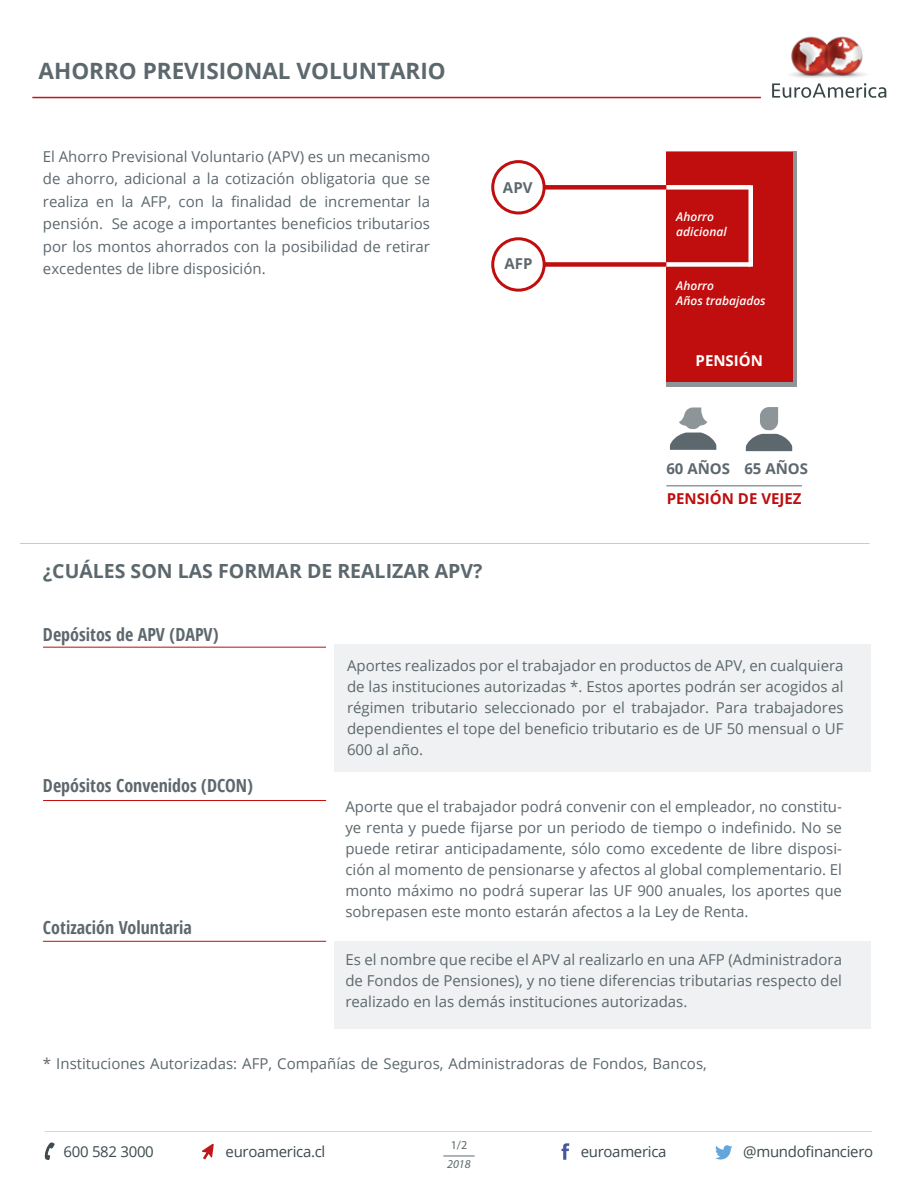
<style>
.page{position:relative;width:918px;height:1188px;background:#fff}
.page>*{position:absolute;margin:0;border:0;box-sizing:border-box;transform-origin:0 0}
.t1{font:700 22.5px "Open Sans";color:#5c686d}
.t2{font:700 19.5px "Open Sans";color:#5c686d}
.t3{font:700 condensed 18px "Open Sans";color:#5d686e}
.t4{font:15px/21px "Open Sans";color:#5c686d;text-align:justify}
.t5{font:15px "Open Sans";letter-spacing:-.02em;color:#3b494d}
.t6{font:700 15px "Open Sans";color:#5d686e}
.t7{font:700 15px "Open Sans";color:#c00d0d}
.t8{font:700 15px "Open Sans";color:#fff}
.t9{font:italic 600 12px/14.4px "Open Sans";color:#fff}
.t10{font:italic 12px "Myriad Pro";color:#5c686d}
.t11{font:12px "Myriad Pro";color:#5c686d}
</style>
<div class="page">
<div style="left:666px;top:152px;width:131px;height:235px;background:#8d9599"></div>
<div style="left:334px;top:645px;width:537px;height:127px;background:#eff1f2"></div>
<div style="left:334px;top:941px;width:537px;height:88px;background:#eff1f2"></div>
<hr style="left:32px;top:97px;width:729px;height:1px;background:#bf1818">
<hr style="left:20px;top:543px;width:850px;height:1px;background:#5c686d">
<svg style="left:746px;top:407px;width:46px;height:44px"></svg>
<svg style="left:670px;top:407px;width:46px;height:43px"></svg>
<hr style="left:666px;top:485px;width:136px;height:1px;background:#5d686e">
<hr style="left:43px;top:647px;width:283px;height:1px;background:#c00d0d">
<hr style="left:43px;top:941px;width:283px;height:1px;background:#c00d0d">
<hr style="left:43px;top:800px;width:283px;height:1px;background:#c00d0d">
<div style="left:666px;top:152px;width:127px;height:230px;background:#c00d0d"></div>
<div style="left:563px;top:262px;width:188px;height:5px;background:#fff"></div>
<div style="left:491px;top:237px;width:55px;height:55px;border:3px solid #c00d0d;border-radius:50%"></div>
<div style="left:563px;top:185px;width:188px;height:5px;background:#fff"></div>
<div style="left:491px;top:160px;width:55px;height:54px;border:3px solid #c00d0d;border-radius:50%"></div>
<div style="left:544px;top:185px;width:122px;height:5px;background:#c00d0d"></div>
<div style="left:544px;top:262px;width:122px;height:5px;background:#c00d0d"></div>
<div style="left:748px;top:185px;width:5px;height:82px;background:#fff"></div>
<img style="left:790px;top:36px;width:76px;height:42px">
<svg style="left:772px;top:83px;width:114px;height:15px"></svg>
<hr style="left:443px;top:1156px;width:32px;height:1px;background:#5c686d">
<hr style="left:45px;top:1131px;width:827px;height:1px;background:#d5d7d9">
<svg style="left:562px;top:1143px;width:7px;height:17px"></svg>
<svg style="left:715px;top:1145px;width:18px;height:15px"></svg>
<svg style="left:44px;top:1142px;width:11px;height:18px"></svg>
<svg style="left:202px;top:1144px;width:12px;height:16px"></svg>
<h1 class="t1" style="left:39px;top:55px;width:409px">AHORRO PREVISIONAL VOLUNTARIO</h1>
<p class="t4" style="left:43px;top:145px;width:389px;line-height:22.5px">El Ahorro Previsional Voluntario (APV) es un mecanismo de ahorro, adicional a la cotización obligatoria que se realiza en la AFP, con la finalidad de incrementar la pensión. Se acoge a importantes beneficios tributarios por los montos ahorrados con la posibilidad de retirar excedentes de libre disposición.</p>
<p class="t6" style="left:503px;top:177px;width:31px">APV</p>
<p class="t6" style="left:504px;top:253px;width:30px">AFP</p>
<h2 class="t2" style="left:43px;top:558px;width:441px">¿CUÁLES SON LAS FORMAR DE REALIZAR APV?</h2>
<p class="t3" style="left:43px;top:622px;width:177px">Depósitos de APV (DAPV)</p>
<p class="t9" style="left:676px;top:210px;width:52px">Ahorro adicional</p>
<p class="t9" style="left:676px;top:278px;width:91px">Ahorro<br>Años trabajados</p>
<p class="t8" style="left:696px;top:350px;width:69px">PENSIÓN</p>
<p class="t6" style="left:744px;top:458px;width:65px">65 AÑOS</p>
<p class="t6" style="left:666px;top:458px;width:65px">60 AÑOS</p>
<p class="t7" style="left:667px;top:488px;width:136px">PENSIÓN DE VEJEZ</p>
<p class="t3" style="left:43px;top:773px;width:212px">Depósitos Convenidos (DCON)</p>
<p class="t3" style="left:43px;top:915px;width:151px">Cotización Voluntaria</p>
<p class="t4" style="left:347px;top:655px;width:498px">Aportes realizados por el trabajador en productos de APV, en cualquiera de las instituciones autorizadas *. Estos aportes podrán ser acogidos al régimen tributario seleccionado por el trabajador. Para trabajadores dependientes el tope del beneficio tributario es de UF 50 mensual o UF 600 al año.</p>
<p class="t4" style="left:345px;top:796px;width:498px">Aporte que el trabajador podrá convenir con el empleador, no constitu&shy;ye renta y puede fijarse por un periodo de tiempo o indefinido. No se puede retirar anticipadamente, sólo como excedente de libre disposi&shy;ción al momento de pensionarse y afectos al global complementario. El monto máximo no podrá superar las UF 900 anuales, los aportes que sobrepasen este monto estarán afectos a la Ley de Renta.</p>
<p class="t4" style="left:345px;top:948px;width:498px">Es el nombre que recibe el APV al realizarlo en una AFP (Administradora de Fondos de Pensiones), y no tiene diferencias tributarias respecto del realizado en las demás instituciones autorizadas.</p>
<p class="t4" style="left:43px;top:1053px;width:665px">* Instituciones Autorizadas: AFP, Compañías de Seguros, Administradoras de Fondos, Bancos,</p>
<p class="t11" style="left:451px;top:1137px;width:18px">1/2</p>
<p class="t10" style="left:447px;top:1157px;width:25px">2018</p>
<p class="t5" style="left:64px;top:1142px;width:92px">600 582 3000</p>
<p class="t5" style="left:226px;top:1142px;width:101px">euroamerica.cl</p>
<p class="t5" style="left:581px;top:1142px;width:87px">euroamerica</p>
<p class="t5" style="left:743px;top:1142px;width:131px">@mundofinanciero</p>
</div>
